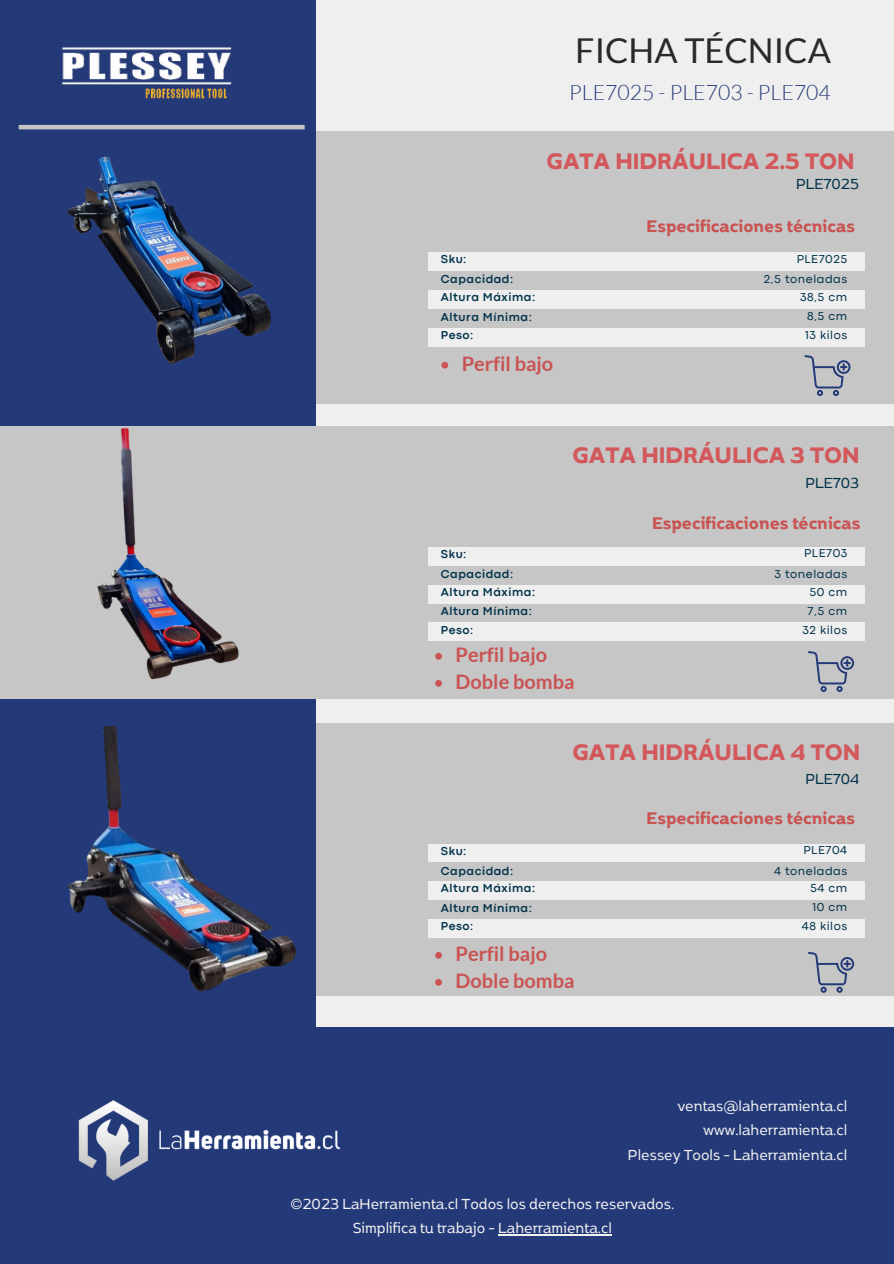
<style>
.page{position:relative;width:894px;height:1264px;background:#fff}
.page>*{position:absolute;margin:0;border:0;box-sizing:border-box;transform-origin:0 0}
.t1{font:34.2px "Lato";color:#292929}
.t2{font:700 26.7px "Boriboon";color:#d3585c}
.t3{font:300 21.15px "Lato";color:#243978}
.t4{font:700 19.95px "Boriboon";color:#ca5353}
.t5{font:700 19.95px "Lato";color:#ca5353}
.t6{font:17.25px "Boriboon";color:#f1f1f0}
.t7{font:17.25px "Boriboon";color:#02334b}
.t8{font:700 12px "Codec Pro";letter-spacing:.045em;color:#02334b}
.t9{font:12px "Codec Pro";letter-spacing:.045em;color:#02334b}
</style>
<div class="page">
<div style="left:0;top:0;width:893px;height:1263px;background:#efefef"></div>
<div style="left:0;top:1026px;width:893px;height:237px;background:#243978"></div>
<div style="left:36px;top:132px;width:857px;height:272px;background:#c6c6c6"></div>
<div style="left:428px;top:252px;width:436px;height:19px;background:#efefef"></div>
<div style="left:428px;top:290px;width:436px;height:19px;background:#efefef"></div>
<div style="left:428px;top:328px;width:436px;height:19px;background:#efefef"></div>
<div style="left:0;top:0;width:316px;height:1026px;background:#243978"></div>
<img style="left:18px;top:47px;width:287px;height:83px">
<img style="left:67px;top:156px;width:204px;height:208px">
<div style="left:0;top:426px;width:893px;height:272px;background:#c6c6c6"></div>
<div style="left:428px;top:546px;width:436px;height:19px;background:#efefef"></div>
<div style="left:428px;top:584px;width:436px;height:19px;background:#efefef"></div>
<div style="left:428px;top:622px;width:436px;height:19px;background:#efefef"></div>
<div style="left:316px;top:723px;width:577px;height:272px;background:#c6c6c6"></div>
<div style="left:428px;top:843px;width:436px;height:19px;background:#efefef"></div>
<div style="left:428px;top:881px;width:436px;height:19px;background:#efefef"></div>
<div style="left:428px;top:919px;width:436px;height:19px;background:#efefef"></div>
<img style="left:24px;top:427px;width:281px;height:272px">
<img style="left:67px;top:726px;width:339px;height:301px">
<svg style="left:804px;top:355px;width:46px;height:41px"></svg>
<svg style="left:435px;top:653px;width:7px;height:6px"></svg>
<svg style="left:435px;top:680px;width:7px;height:6px"></svg>
<svg style="left:435px;top:952px;width:7px;height:6px"></svg>
<svg style="left:435px;top:979px;width:7px;height:6px"></svg>
<svg style="left:808px;top:651px;width:45px;height:41px"></svg>
<svg style="left:808px;top:952px;width:45px;height:40px"></svg>
<img style="left:78px;top:1100px;width:262px;height:81px">
<svg style="left:441px;top:362px;width:7px;height:6px"></svg>
<hr style="left:498px;top:1234px;width:113px;height:1px;background:#f1f1f0">
<hr style="left:19px;top:125px;width:285px;height:4px;background:#c6c6c6">
<p class="t1" style="left:575px;top:29px;width:257px">FICHA TÉCNICA</p>
<p class="t3" style="left:569px;top:79px;width:263px">PLE7025 - PLE703 - PLE704</p>
<p class="t2" style="left:546px;top:144px;width:309px">GATA HIDRÁULICA 2.5 TON</p>
<p class="t7" style="left:795px;top:173px;width:64px">PLE7025</p>
<p class="t8" style="left:441px;top:255px;width:27px">Sku:</p>
<p class="t8" style="left:441px;top:275px;width:74px">Capacidad:</p>
<p class="t8" style="left:441px;top:293px;width:96px">Altura Máxima:</p>
<h2 class="t8" style="left:441px;top:312px;width:92px">Altura Mínima:</h2>
<h6 class="t8" style="left:441px;top:331px;width:34px">Peso:</h6>
<p class="t5" style="left:461px;top:351px;width:93px">Perfil bajo</p>
<p class="t4" style="left:646px;top:214px;width:210px">Especificaciones técnicas</p>
<h4 class="t9" style="left:796px;top:254px;width:52px">PLE7025</h4>
<p class="t9" style="left:763px;top:275px;width:85px">2,5 toneladas</p>
<p class="t9" style="left:799px;top:293px;width:48px">38,5 cm</p>
<p class="t9" style="left:806px;top:312px;width:42px">8,5 cm</p>
<p class="t9" style="left:805px;top:331px;width:43px">13 kilos</p>
<p class="t8" style="left:441px;top:549px;width:27px">Sku:</p>
<p class="t8" style="left:441px;top:569px;width:74px">Capacidad:</p>
<p class="t8" style="left:441px;top:587px;width:96px">Altura Máxima:</p>
<p class="t8" style="left:441px;top:606px;width:92px">Altura Mínima:</p>
<p class="t8" style="left:441px;top:625px;width:34px">Peso:</p>
<p class="t2" style="left:572px;top:437px;width:288px">GATA HIDRÁULICA 3 TON</p>
<p class="t7" style="left:805px;top:471px;width:55px">PLE703</p>
<p class="t4" style="left:651px;top:511px;width:210px">Especificaciones técnicas</p>
<p class="t9" style="left:803px;top:549px;width:45px">PLE703</p>
<h2 class="t9" style="left:774px;top:569px;width:74px">3 toneladas</h2>
<h6 class="t9" style="left:809px;top:587px;width:39px">50 cm</h6>
<h4 class="t9" style="left:807px;top:606px;width:41px">7,5 cm</h4>
<p class="t9" style="left:802px;top:625px;width:46px">32 kilos</p>
<h3 class="t5" style="left:455px;top:642px;width:93px">Perfil bajo</h3>
<h2 class="t5" style="left:455px;top:669px;width:120px">Doble bomba</h2>
<p class="t2" style="left:572px;top:735px;width:289px">GATA HIDRÁULICA 4 TON</p>
<p class="t7" style="left:805px;top:768px;width:55px">PLE704</p>
<p class="t8" style="left:441px;top:846px;width:27px">Sku:</p>
<p class="t8" style="left:441px;top:866px;width:74px">Capacidad:</p>
<p class="t8" style="left:441px;top:884px;width:96px">Altura Máxima:</p>
<p class="t8" style="left:441px;top:903px;width:92px">Altura Mínima:</p>
<p class="t8" style="left:441px;top:922px;width:34px">Peso:</p>
<h6 class="t5" style="left:455px;top:941px;width:93px">Perfil bajo</h6>
<h4 class="t5" style="left:455px;top:968px;width:120px">Doble bomba</h4>
<p class="t4" style="left:646px;top:805px;width:210px">Especificaciones técnicas</p>
<p class="t9" style="left:803px;top:845px;width:45px">PLE704</p>
<p class="t9" style="left:773px;top:866px;width:75px">4 toneladas</p>
<p class="t9" style="left:809px;top:884px;width:39px">54 cm</p>
<p class="t9" style="left:812px;top:903px;width:36px">10 cm</p>
<p class="t9" style="left:801px;top:922px;width:47px">48 kilos</p>
<p class="t6" style="left:677px;top:1094px;width:171px">ventas@laherramienta.cl</p>
<p class="t6" style="left:703px;top:1119px;width:145px">www.laherramienta.cl</p>
<p class="t6" style="left:627px;top:1144px;width:221px">Plessey Tools - Laherramienta.cl</p>
<p class="t6" style="left:290px;top:1192px;width:385px">©2023 LaHerramienta.cl Todos los derechos reservados.</p>
<p class="t6" style="left:352px;top:1217px;width:261px">Simplifica tu trabajo - Laherramienta.cl</p>
</div>
